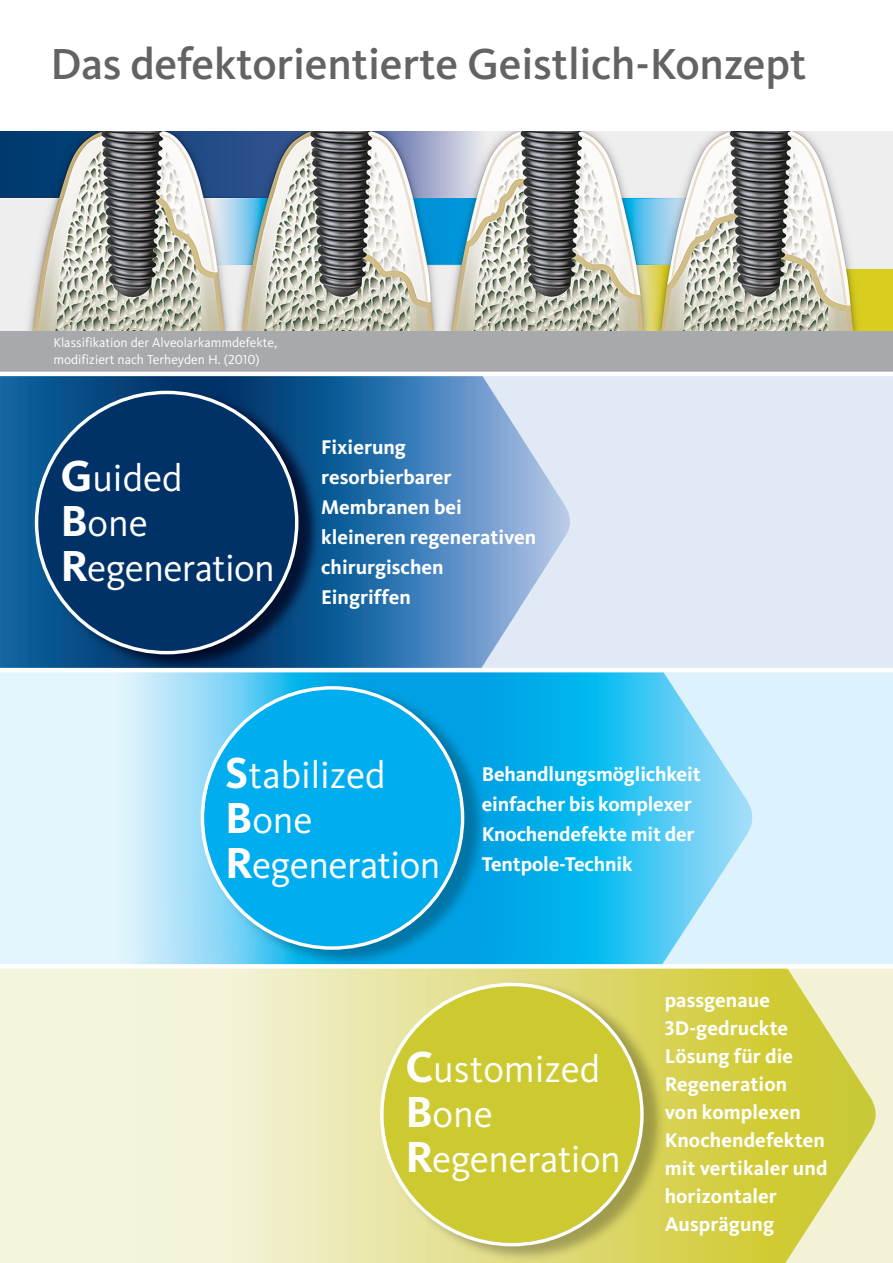
<style>
.page{position:relative;width:893px;height:1263px;background:#fff}
.page>*{position:absolute;margin:0;border:0;box-sizing:border-box;transform-origin:0 0}
.t1{font:500 45px "Kievit Pro";letter-spacing:-.005em;color:#636366}
.t2{font:39px/45px "Kievit Pro";letter-spacing:-.015em;color:#fff}
.t3{font:700 20.55px/30px "Kievit Pro";color:#fff}
.t4{font:13.5px/16.5px "Kievit Pro";color:#fff}
.s1{font-weight:700;font-size:45px}
</style>
<div class="page">
<div style="left:0;top:670px;width:893px;height:296px;background:#dcf2fc"></div>
<div style="left:0;top:374px;width:893px;height:296px;background:#e0e9f5"></div>
<img style="left:0;top:131px;width:893px;height:201px">
<img style="left:0;top:376px;width:570px;height:292px">
<img style="left:35px;top:385px;width:289px;height:283px">
<svg style="left:35px;top:391px;width:263px;height:263px;background:#0b3d70"></svg>
<img style="left:0;top:672px;width:752px;height:292px">
<img style="left:201px;top:681px;width:289px;height:283px">
<svg style="left:201px;top:686px;width:263px;height:264px;background:#16b1ec"></svg>
<img style="left:0;top:968px;width:876px;height:295px">
<img style="left:380px;top:977px;width:289px;height:286px">
<svg style="left:380px;top:983px;width:264px;height:263px;background:#d1cd4a"></svg>
<hr style="left:0;top:964px;width:893px;height:4px;background:#fff">
<hr style="left:0;top:668px;width:893px;height:4px;background:#fff">
<div style="left:0;top:332px;width:893px;height:42px;background:#a8a9ad"></div>
<hr style="left:0;top:372px;width:893px;height:4px;background:#fff">
<h1 class="t1" style="left:51px;top:47px;width:757px">Das defektorientierte Geistlich-Konzept</h1>
<p class="t4" style="left:53px;top:336px;width:225px">Klassifikation der Alveolarkammdefekte, modifiziert nach Terheyden H. (2010)</p>
<h2 class="t2" style="left:60px;top:459px;width:216px"><span class="s1">G</span>uided<br><span class="s1">B</span>one<br><span class="s1">R</span>egeneration</h2>
<p class="t3" style="left:321px;top:433px;width:217px">Fixierung resorbierbarer<br>Membranen bei kleineren regenerativen chirurgischen<br>Eingriffen</p>
<h2 class="t2" style="left:225px;top:756px;width:217px"><span class="s1">S</span>tabilized<br><span class="s1">B</span>one<br><span class="s1">R</span>egeneration</h2>
<p class="t3" style="left:482px;top:760px;width:220px">Behandlungsmöglichkeit einfacher bis komplexer<br>Knochendefekte mit der<br>Tentpole-Technik</p>
<h2 class="t2" style="left:405px;top:1050px;width:217px"><span class="s1">C</span>ustomized<br><span class="s1">B</span>one<br><span class="s1">R</span>egeneration</h2>
<p class="t3" style="left:665px;top:987px;width:164px;line-height:28px">passgenaue<br>3D-gedruckte<br>Lösung für die<br>Regeneration<br>von komplexen<br>Knochendefekten mit vertikaler und horizontaler<br>Ausprägung</p>
</div>
